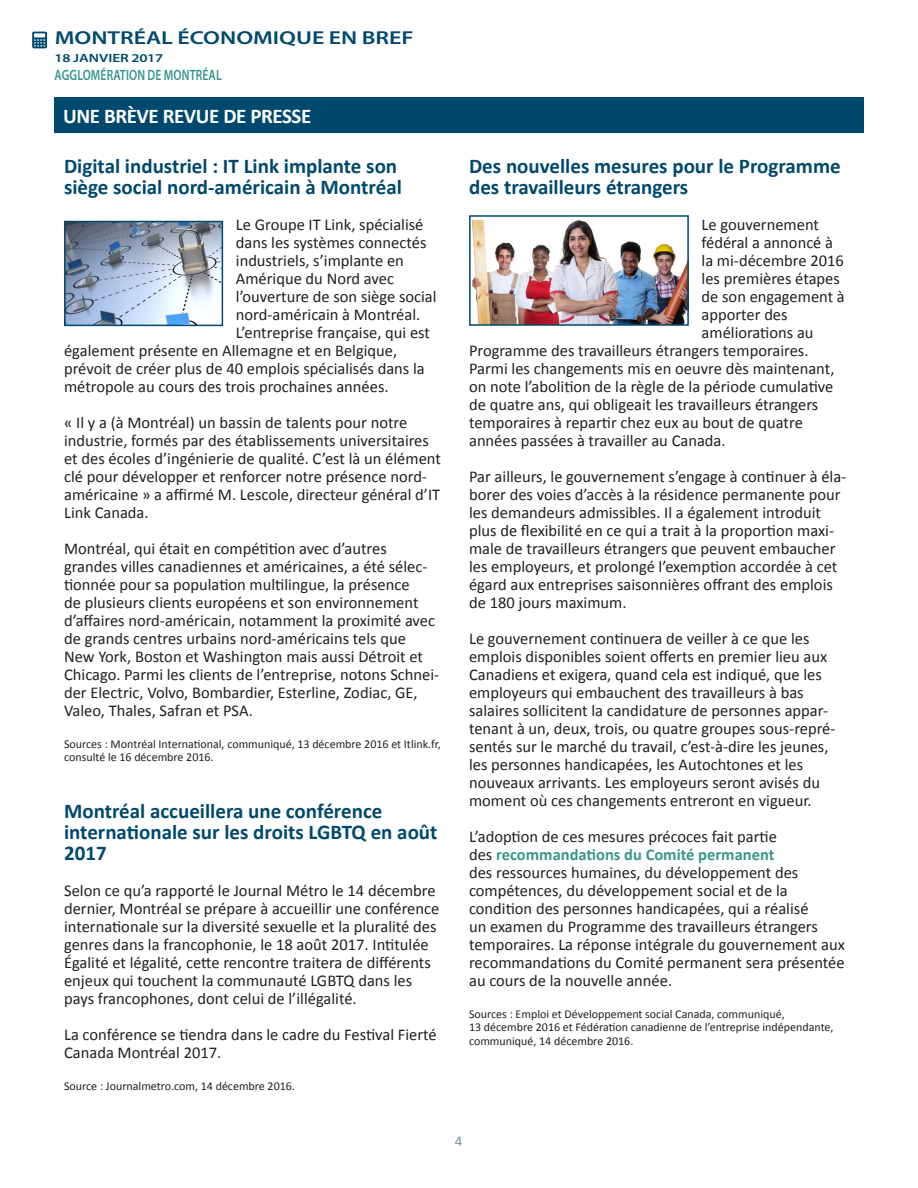
<style>
.page{position:relative;width:918px;height:1188px;background:#fff}
.page>*{position:absolute;margin:0;border:0;box-sizing:border-box;transform-origin:0 0}
.t1{font:700 21px/21px "Calibri";color:#00496e}
.t2{font:700 21px "Calibri";letter-spacing:-.02em;color:#fff}
.t3{font:600 18.75px "Myriad Pro";color:#00496e;scale:1.27 1}
.t4{font:16.5px/18px "Calibri";color:#231f20}
.t5{font:600 15px "Myriad Pro";letter-spacing:.01em;color:#39968b;scale:.77 1}
.t6{font:15px "Calibri";color:#7c929e}
.t7{font:12px/13.5px "Calibri";color:#231f20}
.t8{font:600 12px "Myriad Pro";color:#00496e;scale:1.27 1}
.s1{font-weight:700;color:#39968b}
</style>
<div class="page">
<svg style="left:32px;top:32px;width:15px;height:16px"></svg>
<img style="left:67px;top:224px;width:153px;height:99px">
<div style="left:64px;top:221px;width:159px;height:105px;border:2px solid #00496e"></div>
<img style="left:472px;top:219px;width:214px;height:104px">
<div style="left:469px;top:215px;width:220px;height:111px;border:2px solid #00496e"></div>
<div style="left:55px;top:98px;width:809px;height:35px;background:#00496e"></div>
<p class="t3" style="left:55px;top:26px;width:284px">MONTRÉAL ÉCONOMIQUE EN BREF</p>
<p class="t8" style="left:55px;top:50px;width:87px">18 JANVIER 2017</p>
<p class="t5" style="left:55px;top:65px;width:218px">AGGLOMÉRATION DE MONTRÉAL</p>
<p class="t2" style="left:63px;top:103px;width:250px">UNE BRÈVE REVUE DE PRESSE</p>
<p class="t1" style="left:64px;top:156px;width:339px">Digital industriel : IT Link implante son siège social nord-américain à Montréal</p>
<p class="t4" style="left:236px;top:216px;width:189px">Le Groupe IT Link, spécialisé</p>
<p class="t4" style="left:236px;top:234px;width:192px">dans les systèmes connectés</p>
<p class="t4" style="left:236px;top:252px;width:170px">industriels, s’implante en</p>
<p class="t4" style="left:236px;top:270px;width:160px">Amérique du Nord avec</p>
<p class="t4" style="left:236px;top:288px;width:202px">l’ouverture de son siège social</p>
<p class="t4" style="left:236px;top:306px;width:186px">nord-américain à Montréal.</p>
<p class="t4" style="left:236px;top:324px;width:196px">L’entreprise française, qui est</p>
<p class="t4" style="left:64px;top:342px;width:335px">également présente en Allemagne et en Belgique,</p>
<p class="t4" style="left:64px;top:360px;width:362px">prévoit de créer plus de 40 emplois spécialisés dans la</p>
<p class="t4" style="left:64px;top:378px;width:326px">métropole au cours des trois prochaines années.</p>
<p class="t4" style="left:64px;top:414px;width:378px">« Il y a (à Montréal) un bassin de talents pour notre industrie, formés par des établissements universitaires et des écoles d’ingénierie de qualité. C’est là un élément clé pour développer et renforcer notre présence nord&shy;américaine » a affirmé M. Lescole, directeur général d’IT Link Canada.</p>
<p class="t4" style="left:64px;top:540px;width:377px">Montréal, qui était en compétition avec d’autres grandes villes canadiennes et américaines, a été sélec&shy;tionnée pour sa population multilingue, la présence<br>de plusieurs clients européens et son environnement d’affaires nord-américain, notamment la proximité avec de grands centres urbains nord-américains tels que New York, Boston et Washington mais aussi Détroit et Chicago. Parmi les clients de l’entreprise, notons Schnei&shy;der Electric, Volvo, Bombardier, Esterline, Zodiac, GE, Valeo, Thales, Safran et PSA.</p>
<p class="t7" style="left:64px;top:737px;width:378px">Sources : Montréal International, communiqué, 13 décembre 2016 et Itlink.fr, consulté le 16 décembre 2016.</p>
<p class="t1" style="left:64px;top:801px;width:375px">Montréal accueillera une conférence internationale sur les droits LGBTQ en août<br>2017</p>
<p class="t4" style="left:64px;top:882px;width:377px">Selon ce qu’a rapporté le Journal Métro le 14 décembre dernier, Montréal se prépare à accueillir une conférence internationale sur la diversité sexuelle et la pluralité des genres dans la francophonie, le 18 août 2017. Intitulée Égalité et légalité, cette rencontre traitera de différents enjeux qui touchent la communauté LGBTQ dans les pays francophones, dont celui de l’illégalité.</p>
<p class="t4" style="left:64px;top:1026px;width:374px">La conférence se tiendra dans le cadre du Festival Fierté<br>Canada Montréal 2017.</p>
<p class="t7" style="left:64px;top:1079px;width:232px">Source : Journalmetro.com, 14 décembre 2016.</p>
<p class="t1" style="left:469px;top:156px;width:373px">Des nouvelles mesures pour le Programme des travailleurs étrangers</p>
<p class="t4" style="left:702px;top:216px;width:119px">Le gouvernement</p>
<p class="t4" style="left:702px;top:234px;width:133px">fédéral a annoncé à</p>
<p class="t4" style="left:702px;top:252px;width:144px">la mi-décembre 2016</p>
<p class="t4" style="left:702px;top:270px;width:140px">les premières étapes</p>
<p class="t4" style="left:702px;top:288px;width:145px">de son engagement à</p>
<p class="t4" style="left:702px;top:306px;width:88px">apporter des</p>
<p class="t4" style="left:702px;top:324px;width:114px">améliorations au</p>
<p class="t4" style="left:469px;top:342px;width:341px">Programme des travailleurs étrangers temporaires.</p>
<p class="t4" style="left:469px;top:360px;width:367px">Parmi les changements mis en oeuvre dès maintenant,</p>
<p class="t4" style="left:469px;top:378px;width:366px">on note l’abolition de la règle de la période cumulative</p>
<p class="t4" style="left:469px;top:396px;width:351px">de quatre ans, qui obligeait les travailleurs étrangers</p>
<p class="t4" style="left:469px;top:414px;width:335px">temporaires à repartir chez eux au bout de quatre</p>
<p class="t4" style="left:469px;top:432px;width:258px">années passées à travailler au Canada.</p>
<p class="t4" style="left:469px;top:468px;width:379px">Par ailleurs, le gouvernement s’engage à continuer à éla&shy;borer des voies d’accès à la résidence permanente pour les demandeurs admissibles. Il a également introduit plus de flexibilité en ce qui a trait à la proportion maxi&shy;male de travailleurs étrangers que peuvent embaucher les employeurs, et prolongé l’exemption accordée à cet égard aux entreprises saisonnières offrant des emplois de 180 jours maximum.</p>
<p class="t4" style="left:469px;top:630px;width:368px">Le gouvernement continuera de veiller à ce que les emplois disponibles soient offerts en premier lieu aux Canadiens et exigera, quand cela est indiqué, que les employeurs qui embauchent des travailleurs à bas salaires sollicitent la candidature de personnes appar&shy;tenant à un, deux, trois, ou quatre groupes sous-repré&shy;sentés sur le marché du travail, c’est-à-dire les jeunes, les personnes handicapées, les Autochtones et les nouveaux arrivants. Les employeurs seront avisés du moment où ces changements entreront en vigueur.</p>
<p class="t4" style="left:469px;top:828px;width:377px">L’adoption de ces mesures précoces fait partie<br>des <span class="s1">recommandations du Comité permanent<br></span>des ressources humaines, du développement des compétences, du développement social et de la condition des personnes handicapées, qui a réalisé<br>un examen du Programme des travailleurs étrangers temporaires. La réponse intégrale du gouvernement aux recommandations du Comité permanent sera présentée au cours de la nouvelle année.</p>
<p class="t7" style="left:469px;top:1007px;width:366px">Sources : Emploi et Développement social Canada, communiqué,<br>13 décembre 2016 et Fédération canadienne de l’entreprise indépendante, communiqué, 14 décembre 2016.</p>
<p class="t6" style="left:455px;top:1132px;width:9px">4</p>
</div>
